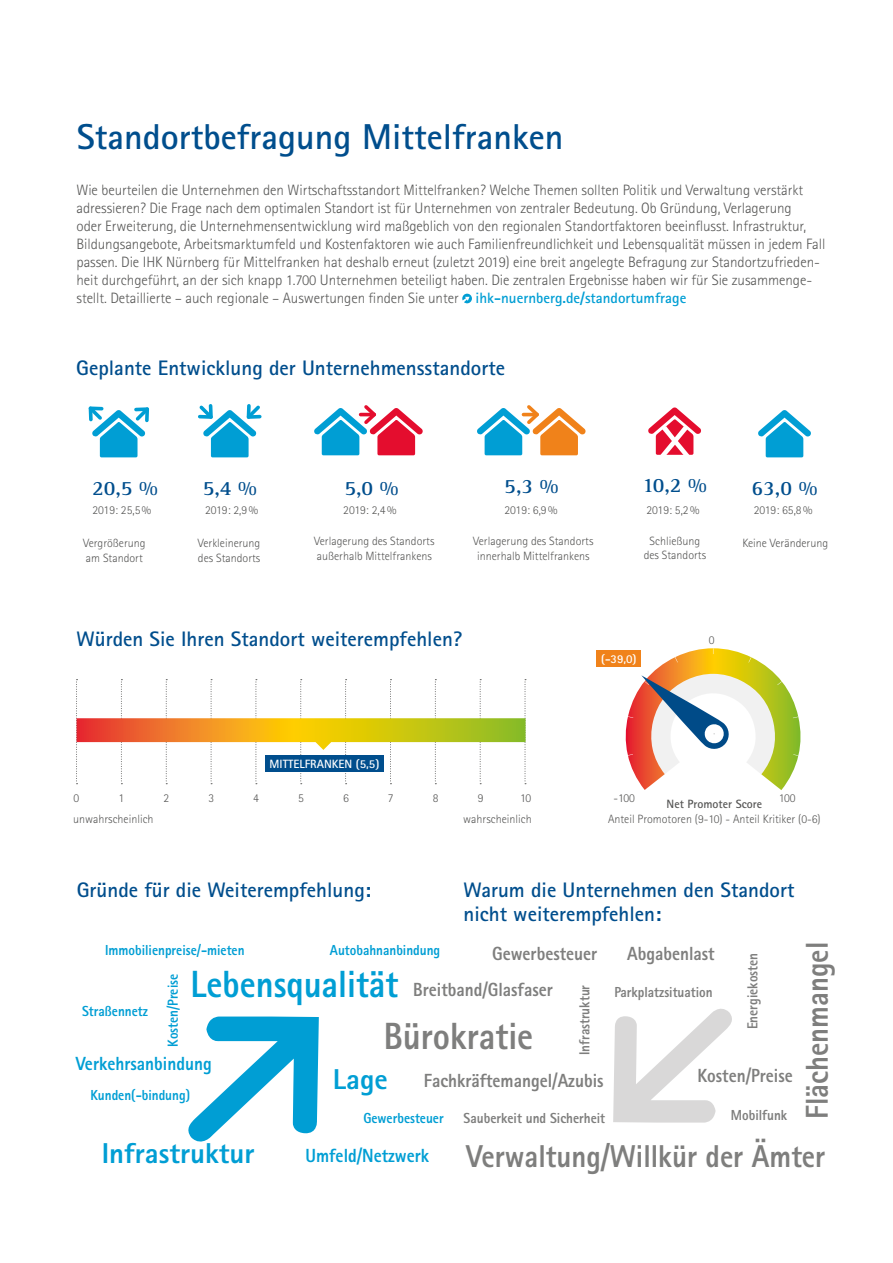
<style>
.page{position:relative;width:893px;height:1263px;background:#fff}
.page>*{position:absolute;margin:0;border:0;box-sizing:border-box;transform-origin:0 0}
.t1{font:800 37.95px "Rotis Sans Serif Std";color:#009ed4;scale:.91 1}
.t2{font:800 37.95px "Rotis Sans Serif Std";color:#7e7e7d;scale:.91 1}
.t3{font:700 36px "Rotis Sans Serif Std";color:#004e8d}
.t4{font:800 31.65px "Rotis Sans Serif Std";color:#7e7e7d;scale:.91 1}
.t5{font:800 28.8px "Rotis Sans Serif Std";color:#009ed4}
.t6{font:700 21px/24px "Rotis Sans Serif Std";color:#004e8d}
.t7{font:700 21px "Rotis Serif Std";color:#004e8d}
.t8{font:800 19.05px/36.2px "Rotis Sans Serif Std";color:#7e7e7d;scale:.91 1}
.t9{font:800 19.05px "Rotis Sans Serif Std";color:#009ed4;scale:.91 1}
.t10{font:300 15px/18px "Rotis Sans Serif Std";letter-spacing:-.005em;color:#575756}
.t11{font:800 14.55px "Rotis Sans Serif Std";color:#009ed4;scale:.91 1}
.t12{font:800 14.55px "Rotis Sans Serif Std";color:#7e7e7d;scale:.91 1}
.t13{font:300 12px/14.4px "Rotis Sans Serif Std";color:#575756;text-align:center}
.t14{font:700 12px "Rotis Sans Serif Std";color:#fff}
.t15{font:700 12px "Rotis Sans Serif Std";color:#575756}
.s1{font-weight:700;color:#009ed4}
</style>
<div class="page">
<svg style="left:462px;top:294px;width:10px;height:9px"></svg>
<svg style="left:613px;top:1008px;width:119px;height:115px"></svg>
<svg style="left:188px;top:1016px;width:131px;height:126px"></svg>
<div style="left:597px;top:650px;width:44px;height:17px;background:#f0821a"></div>
<svg style="left:625px;top:648px;width:176px;height:142px"></svg>
<svg style="left:76px;top:679px;width:450px;height:105px"></svg>
<svg style="left:477px;top:405px;width:109px;height:50px"></svg>
<svg style="left:758px;top:410px;width:53px;height:47px"></svg>
<svg style="left:88px;top:406px;width:62px;height:51px"></svg>
<svg style="left:198px;top:404px;width:64px;height:53px"></svg>
<svg style="left:314px;top:405px;width:109px;height:50px"></svg>
<svg style="left:648px;top:407px;width:53px;height:48px"></svg>
<h2 class="t3" style="left:77px;top:114px;width:488px">Standortbefragung Mittelfranken</h2>
<p class="t10" style="left:77px;top:182px;width:750px">Wie beurteilen die Unternehmen den Wirtschaftsstandort Mittelfranken? Welche Themen sollten Politik und Verwaltung verstärkt adressieren? Die Frage nach dem optimalen Standort ist für Unternehmen von zentraler Bedeutung. Ob Gründung, Verlagerung<br>oder Erweiterung, die Unternehmensentwicklung wird maßgeblich von den regionalen Standortfaktoren beeinflusst. Infrastruktur, Bildungsangebote, Arbeitsmarktumfeld und Kostenfaktoren wie auch Familienfreundlichkeit und Lebensqualität müssen in jedem Fall passen. Die IHK Nürnberg für Mittelfranken hat deshalb erneut (zuletzt 2019) eine breit angelegte Befragung zur Standortzufrieden&shy;heit durchgeführt, an der sich knapp 1.700 Unternehmen beteiligt haben. Die zentralen Ergebnisse haben wir für Sie zusammenge&shy;stellt. Detaillierte – auch regionale – Auswertungen finden Sie unter <span class="s1">ihk-nuernberg.de/standortumfrage</span></p>
<h3 class="t6" style="left:76px;top:356px;width:430px">Geplante Entwicklung der Unternehmensstandorte</h3>
<h3 class="t7" style="left:504px;top:473px;width:56px">5,3 %</h3>
<h3 class="t7" style="left:642px;top:473px;width:66px">10,2 %</h3>
<h3 class="t7" style="left:92px;top:476px;width:67px">20,5 %</h3>
<h3 class="t7" style="left:203px;top:476px;width:56px">5,4 %</h3>
<h3 class="t7" style="left:344px;top:476px;width:56px">5,0 %</h3>
<h3 class="t7" style="left:752px;top:476px;width:67px">63,0 %</h3>
<p class="t13" style="left:92px;top:503px;width:60px">2019: 25,5%</p>
<p class="t13" style="left:205px;top:503px;width:55px">2019: 2,9%</p>
<p class="t13" style="left:343px;top:503px;width:55px">2019: 2,4%</p>
<p class="t13" style="left:504px;top:503px;width:55px">2019: 6,9%</p>
<p class="t13" style="left:646px;top:503px;width:55px">2019: 5,2%</p>
<p class="t13" style="left:754px;top:503px;width:60px">2019: 65,8%</p>
<p class="t13" style="left:198px;top:536px;width:64px;text-align:left">Verkleinerung des Standorts</p>
<p class="t13" style="left:314px;top:534px;width:122px;text-align:left">Verlagerung des Standorts außerhalb Mittelfrankens</p>
<p class="t13" style="left:644px;top:533px;width:64px">Schließung des Standorts</p>
<p class="t13" style="left:473px;top:534px;width:122px">Verlagerung des Standorts innerhalb Mittelfrankens</p>
<p class="t13" style="left:83px;top:536px;width:64px">Vergrößerung</p>
<p class="t13" style="left:742px;top:536px;width:87px">Keine Veränderung</p>
<p class="t13" style="left:86px;top:550px;width:58px">am Standort</p>
<h3 class="t6" style="left:77px;top:627px;width:387px">Würden Sie Ihren Standort weiterempfehlen?</h3>
<p class="t14" style="left:270px;top:756px;width:111px">MITTELFRANKEN (5,5)</p>
<p class="t13" style="left:74px;top:790px;width:7px">0</p>
<p class="t13" style="left:119px;top:790px;width:7px">1</p>
<p class="t13" style="left:163px;top:790px;width:7px">2</p>
<p class="t13" style="left:208px;top:790px;width:7px">3</p>
<p class="t13" style="left:253px;top:790px;width:7px">4</p>
<p class="t13" style="left:298px;top:790px;width:7px">5</p>
<p class="t13" style="left:343px;top:790px;width:7px">6</p>
<p class="t13" style="left:388px;top:790px;width:7px">7</p>
<p class="t13" style="left:433px;top:790px;width:7px">8</p>
<p class="t13" style="left:478px;top:790px;width:7px">9</p>
<p class="t13" style="left:520px;top:790px;width:13px">10</p>
<p class="t13" style="left:73px;top:811px;width:82px">unwahrscheinlich</p>
<p class="t13" style="left:463px;top:811px;width:70px">wahrscheinlich</p>
<p class="t14" style="left:601px;top:651px;width:37px">(-39,0)</p>
<p class="t13" style="left:709px;top:633px;width:7px">0</p>
<p class="t13" style="left:613px;top:790px;width:23px">-100</p>
<p class="t13" style="left:779px;top:790px;width:18px">100</p>
<p class="t15" style="left:667px;top:796px;width:97px">Net Promoter Score</p>
<p class="t13" style="left:608px;top:812px;width:214px">Anteil Promotoren (9-10) - Anteil Kritiker (0-6)</p>
<h3 class="t6" style="left:77px;top:877px;width:296px">Gründe für die Weiterempfehlung:</h3>
<h3 class="t6" style="left:463px;top:877px;width:332px">Warum die Unternehmen den Standort nicht weiterempfehlen:</h3>
<p class="t8" style="left:413px;top:935px;width:204px;text-indent:79px">Gewerbesteuer<br>Breitband/Glasfaser</p>
<p class="t11" style="left:105px;top:941px;width:155px">Immobilienpreise/-mieten</p>
<h1 class="t1" style="left:191px;top:960px;width:230px">Lebensqualität</h1>
<h1 class="t2" style="left:384px;top:1012px;width:166px">Bürokratie</h1>
<p class="t11" style="left:330px;top:941px;width:123px">Autobahnanbindung</p>
<p class="t8" style="left:627px;top:935px;width:98px">Abgabenlast</p>
<p class="t12" style="left:743px;top:1029px;width:85px;rotate:-90deg">Energiekosten</p>
<p class="t11" style="left:164px;top:1047px;width:81px;rotate:-90deg">Kosten/Preise</p>
<p class="t12" style="left:575px;top:1055px;width:79px;rotate:-90deg">Infrastruktur</p>
<p class="t12" style="left:614px;top:983px;width:109px">Parkplatzsituation</p>
<p class="t11" style="left:82px;top:1002px;width:74px">Straßennetz</p>
<p class="t9" style="left:76px;top:1051px;width:151px">Verkehrsanbindung</p>
<p class="t11" style="left:90px;top:1086px;width:111px">Kunden(-bindung)</p>
<h3 class="t5" style="left:333px;top:1061px;width:56px">Lage</h3>
<p class="t8" style="left:424px;top:1062px;width:199px">Fachkräftemangel/Azubis</p>
<p class="t11" style="left:363px;top:1108px;width:90px">Gewerbesteuer</p>
<p class="t12" style="left:464px;top:1108px;width:157px">Sauberkeit und Sicherheit</p>
<p class="t8" style="left:698px;top:1057px;width:106px">Kosten/Preise</p>
<p class="t12" style="left:731px;top:1106px;width:63px">Mobilfunk</p>
<h3 class="t4" style="left:797px;top:1119px;width:196px;rotate:-90deg">Flächenmangel</h3>
<h3 class="t5" style="left:102px;top:1135px;width:154px">Infrastruktur</h3>
<p class="t9" style="left:305px;top:1144px;width:138px">Umfeld/Netzwerk</p>
<h3 class="t4" style="left:466px;top:1136px;width:396px">Verwaltung/Willkür der Ämter</h3>
</div>
